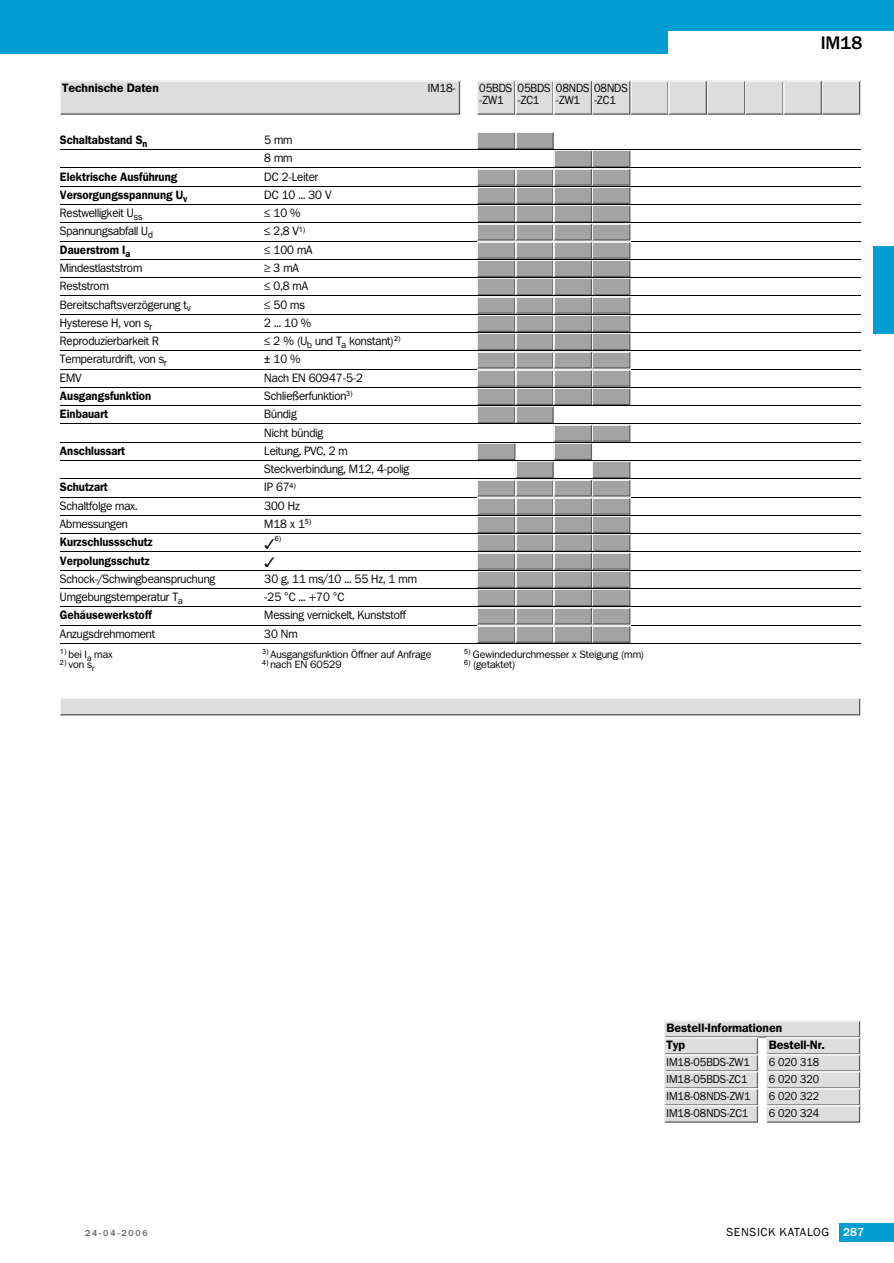
<style>
.page{position:relative;width:894px;height:1263px;background:#fff}
.page>*{position:absolute;margin:0;border:0;box-sizing:border-box;transform-origin:0 0}
.t1{font:500 18px "Franklin ITCBQ";color:#000}
.t2{font:12px/18.3px "Franklin ITCBQ";letter-spacing:-.005em;color:#000;scale:.95 1}
.t3{font:600 12px "Franklin ITCBQ";letter-spacing:.005em;color:#000;scale:.94 1}
.t4{font:600 12px/17px "Franklin ITCBQ";letter-spacing:.005em;color:#000}
.t5{font:12px "SICK Franklin";letter-spacing:.05em;color:#000}
.t6{font:11.7px/11.7px "Franklin ITCBQ";letter-spacing:-.005em;color:#000;scale:.92 1}
.t7{font:11.7px "Franklin ITCBQ";letter-spacing:-.005em;color:#000;scale:.96 1}
.t8{font:11.4px "Franklin ITCBQ";color:#000;scale:.94 1}
.t9{font:10.5px "Franklin ITCBQ";color:#000}
.t10{font:500 9px "SICK Franklin";letter-spacing:.205em;color:#656565}
.t11{font:7.2px "Arial";color:#000}
.s1{font-family:"Arial"}
.s2{font-weight:500;color:#fff}
</style>
<div class="page">
<div style="left:0;top:0;width:893px;height:54px;background:#009dd3"></div>
<div style="left:838px;top:1223px;width:55px;height:18px;background:#009dd3"></div>
<div style="left:872px;top:246px;width:21px;height:87px;background:#009dd3"></div>
<div style="left:668px;top:32px;width:225px;height:25px;background:#fff"></div>
<svg style="left:60px;top:81px;width:400px;height:34px;background:#d8d8d8"></svg>
<svg style="left:477px;top:81px;width:382px;height:34px;background:#d6d6d6"></svg>
<hr style="left:60px;top:149px;width:799px;height:1px;background:#000">
<hr style="left:60px;top:168px;width:799px;height:1px;background:#000">
<hr style="left:60px;top:186px;width:799px;height:1px;background:#000">
<hr style="left:60px;top:204px;width:799px;height:1px;background:#000">
<hr style="left:60px;top:223px;width:799px;height:1px;background:#000">
<hr style="left:60px;top:241px;width:799px;height:1px;background:#000">
<hr style="left:60px;top:259px;width:799px;height:1px;background:#000">
<hr style="left:60px;top:277px;width:799px;height:1px;background:#000">
<hr style="left:60px;top:296px;width:799px;height:1px;background:#000">
<hr style="left:60px;top:314px;width:799px;height:1px;background:#000">
<hr style="left:60px;top:332px;width:799px;height:1px;background:#000">
<hr style="left:60px;top:350px;width:799px;height:1px;background:#000">
<hr style="left:60px;top:369px;width:799px;height:1px;background:#000">
<hr style="left:60px;top:387px;width:799px;height:1px;background:#000">
<hr style="left:60px;top:405px;width:799px;height:1px;background:#000">
<hr style="left:60px;top:424px;width:799px;height:1px;background:#000">
<hr style="left:60px;top:442px;width:799px;height:1px;background:#000">
<hr style="left:60px;top:460px;width:799px;height:1px;background:#000">
<hr style="left:60px;top:478px;width:799px;height:1px;background:#000">
<hr style="left:60px;top:497px;width:799px;height:1px;background:#000">
<hr style="left:60px;top:515px;width:799px;height:1px;background:#000">
<hr style="left:60px;top:533px;width:799px;height:1px;background:#000">
<svg style="left:264px;top:539px;width:10px;height:10px"></svg>
<hr style="left:60px;top:552px;width:799px;height:1px;background:#000">
<svg style="left:264px;top:557px;width:10px;height:10px"></svg>
<hr style="left:60px;top:570px;width:799px;height:1px;background:#000">
<hr style="left:60px;top:588px;width:799px;height:1px;background:#000">
<hr style="left:60px;top:606px;width:799px;height:1px;background:#000">
<hr style="left:60px;top:625px;width:799px;height:1px;background:#000">
<svg style="left:477px;top:132px;width:153px;height:511px"></svg>
<hr style="left:60px;top:643px;width:799px;height:1px;background:#000">
<svg style="left:60px;top:698px;width:799px;height:17px;background:#d7d7d7"></svg>
<svg style="left:664px;top:1020px;width:195px;height:102px"></svg>
<p class="t4" style="left:62px;top:81px;width:98px">Technische Daten</p>
<p class="t7" style="left:427px;top:83px;width:31px">IM18-</p>
<p class="t6" style="left:479px;top:83px;width:37px">05BDS -ZW1</p>
<p class="t6" style="left:517px;top:83px;width:37px">05BDS -ZC1</p>
<p class="t6" style="left:555px;top:83px;width:80px">08NDS 08NDS -ZW1</p>
<p class="t6" style="left:594px;top:95px;width:25px">-ZC1</p>
<p class="t3" style="left:60px;top:135px;width:94px">Schaltabstand S<sub>n</sub></p>
<p class="t2" style="left:264px;top:132px;width:31px">5 mm<br>8 mm</p>
<p class="t3" style="left:60px;top:172px;width:126px">Elektrische Ausführung</p>
<p class="t2" style="left:264px;top:168px;width:58px">DC 2-Leiter</p>
<p class="t3" style="left:60px;top:190px;width:137px">Versorgungsspannung U<sub>v</sub></p>
<p class="t2" style="left:264px;top:187px;width:72px">DC 10 ... 30 V</p>
<p class="t2" style="left:60px;top:205px;width:88px">Restwelligkeit U<sub>ss</sub></p>
<p class="t2" style="left:264px;top:205px;width:40px">≤ 10 %</p>
<p class="t2" style="left:60px;top:223px;width:99px">Spannungsabfall U<sub>d</sub></p>
<p class="t2" style="left:264px;top:223px;width:45px">≤ 2,8 V<sup>1)</sup></p>
<p class="t3" style="left:60px;top:245px;width:76px">Dauerstrom I<sub>a</sub></p>
<p class="t2" style="left:264px;top:242px;width:52px">≤ 100 mA</p>
<p class="t2" style="left:60px;top:260px;width:88px">Mindestlaststrom</p>
<p class="t2" style="left:264px;top:260px;width:38px">≥ 3 mA</p>
<p class="t2" style="left:60px;top:278px;width:53px">Reststrom</p>
<p class="t2" style="left:264px;top:278px;width:48px">≤ 0,8 mA</p>
<p class="t2" style="left:60px;top:296px;width:139px">Bereitschaftsverzögerung t<sub>v</sub></p>
<p class="t2" style="left:264px;top:296px;width:44px">≤ 50 ms</p>
<p class="t2" style="left:60px;top:315px;width:99px">Hysterese H, von s<sub>r</sub></p>
<p class="t2" style="left:264px;top:315px;width:51px">2 ... 10 %</p>
<p class="t2" style="left:60px;top:333px;width:106px">Reproduzierbarkeit R</p>
<p class="t2" style="left:264px;top:333px;width:145px">≤ 2 % (U<sub>b</sub> und T<sub>a</sub> konstant)<sup>2)</sup></p>
<p class="t2" style="left:60px;top:351px;width:114px">Temperaturdrift, von s<sub>r</sub></p>
<p class="t2" style="left:264px;top:351px;width:40px"><span class="s1">±</span> 10 %</p>
<p class="t2" style="left:60px;top:370px;width:24px">EMV</p>
<p class="t2" style="left:264px;top:370px;width:105px">Nach EN 60947-5-2</p>
<p class="t3" style="left:60px;top:391px;width:99px">Ausgangsfunktion</p>
<p class="t2" style="left:264px;top:388px;width:94px">Schließerfunktion<sup>3)</sup></p>
<p class="t3" style="left:60px;top:409px;width:53px">Einbauart</p>
<p class="t2" style="left:264px;top:406px;width:64px">Bündig<br>Nicht bündig</p>
<p class="t3" style="left:60px;top:446px;width:71px">Anschlussart</p>
<p class="t2" style="left:264px;top:443px;width:154px">Leitung, PVC, 2 m<br>Steckverbindung, M12, 4-polig</p>
<p class="t3" style="left:60px;top:483px;width:52px">Schutzart</p>
<p class="t2" style="left:264px;top:479px;width:35px">IP 67<sup>4)</sup></p>
<p class="t2" style="left:60px;top:498px;width:83px">Schaltfolge max.</p>
<p class="t2" style="left:264px;top:498px;width:39px">300 Hz</p>
<p class="t2" style="left:60px;top:516px;width:73px">Abmessungen</p>
<p class="t2" style="left:264px;top:516px;width:51px">M18 x 1<sup>5)</sup></p>
<p class="t3" style="left:60px;top:537px;width:100px">Kurzschlussschutz</p>
<p class="t11" style="left:275px;top:534px;width:8px">6)</p>
<p class="t3" style="left:60px;top:556px;width:97px">Verpolungsschutz</p>
<p class="t2" style="left:60px;top:571px;width:165px">Schock-/Schwingbeanspruchung</p>
<p class="t2" style="left:264px;top:571px;width:162px">30 g, 11 ms/10 ... 55 Hz, 1 mm</p>
<p class="t2" style="left:60px;top:589px;width:131px">Umgebungstemperatur T<sub>a</sub></p>
<p class="t2" style="left:264px;top:589px;width:86px">-25 <span class="s1">°</span>C ... +70 <span class="s1">°</span>C</p>
<p class="t3" style="left:60px;top:611px;width:99px">Gehäusewerkstoff</p>
<p class="t2" style="left:264px;top:607px;width:150px">Messing vernickelt, Kunststoff</p>
<p class="t2" style="left:60px;top:626px;width:102px">Anzugsdrehmoment</p>
<p class="t2" style="left:264px;top:626px;width:37px">30 Nm</p>
<p class="t9" style="left:60px;top:650px;width:54px"><sup>1)</sup> bei I<sub>a</sub> max</p>
<p class="t9" style="left:60px;top:661px;width:36px"><sup>2)</sup> von s<sub>r</sub></p>
<p class="t9" style="left:262px;top:650px;width:171px"><sup>3)</sup> Ausgangsfunktion Öffner auf Anfrage</p>
<p class="t9" style="left:262px;top:661px;width:81px"><sup>4)</sup> nach EN 60529</p>
<p class="t9" style="left:464px;top:650px;width:181px"><sup>5)</sup> Gewindedurchmesser x Steigung (mm)</p>
<p class="t9" style="left:464px;top:661px;width:53px"><sup>6)</sup> (getaktet)</p>
<h1 class="t1" style="left:820px;top:36px;width:43px">IM18</h1>
<p class="t4" style="left:666px;top:1020px;width:117px">Bestell-Informationen<br>Typ</p>
<p class="t4" style="left:768px;top:1037px;width:57px">Bestell-Nr.</p>
<p class="t8" style="left:666px;top:1057px;width:90px">IM18-05BDS-ZW1</p>
<p class="t8" style="left:768px;top:1057px;width:55px">6 020 318</p>
<p class="t8" style="left:666px;top:1074px;width:87px">IM18-05BDS-ZC1</p>
<p class="t8" style="left:768px;top:1074px;width:55px">6 020 320</p>
<p class="t8" style="left:666px;top:1091px;width:91px">IM18-08NDS-ZW1</p>
<p class="t8" style="left:768px;top:1091px;width:55px">6 020 322</p>
<p class="t8" style="left:666px;top:1108px;width:88px">IM18-08NDS-ZC1</p>
<p class="t8" style="left:768px;top:1108px;width:55px">6 020 324</p>
<p class="t10" style="left:85px;top:1227px;width:64px">24-04-2006</p>
<p class="t5" style="left:726px;top:1225px;width:139px">SENSICK KATALOG <span class="s2">287</span></p>
</div>
